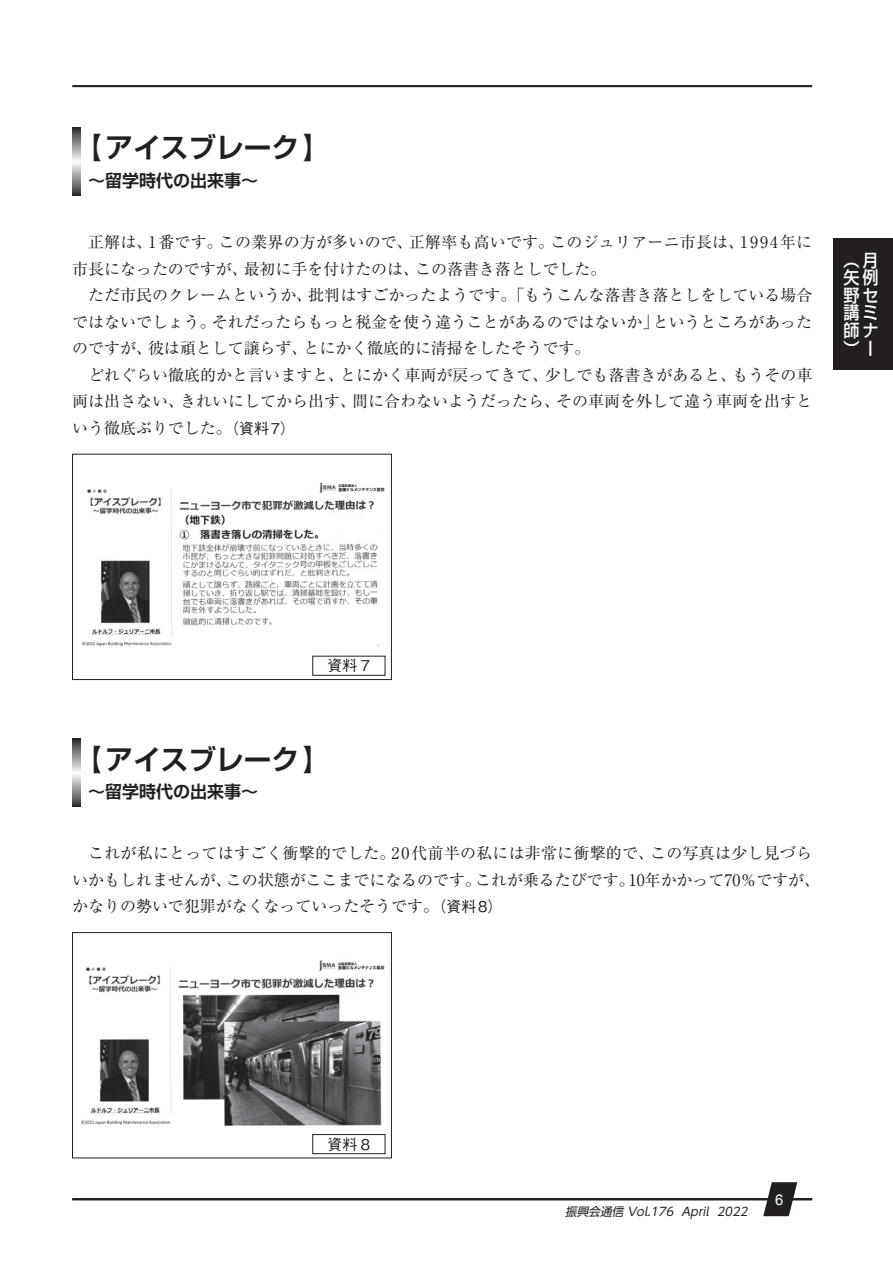
<style>
.page{position:relative;width:893px;height:1263px;background:#fff}
.page>*{position:absolute;margin:0;border:0;box-sizing:border-box;transform-origin:0 0}
.t1{font:700 27.6px "Shin Go Pro De";color:#231f20}
.t2{font:500 17.55px/17.5px "Shin Go Pr 6 N";color:#fff;text-align:justify;scale:.92 1}
.t3{font:700 16.95px "Shin Go Pro De";color:#231f20}
.t4{font:15.9px/26.5px "Ryumin Pr 6 N";letter-spacing:.005em;color:#231f20}
.t5{font:500 14.85px "Gothic BBB Pro";color:#231f20}
.t6{font:14.85px "Arial";color:#fff}
.t7{font:italic 11.7px "UD Shin Go Pr 6 N";color:#231f20}
.s1{font-family:"Gothic BBB Pro";font-weight:500;font-size:14.85px}
</style>
<div class="page">
<hr style="left:72px;top:85px;width:740px;height:2px;background:#231f20">
<hr style="left:72px;top:1198px;width:740px;height:2px;background:#231f20">
<svg style="left:763px;top:1182px;width:34px;height:34px"></svg>
<div style="left:833px;top:238px;width:60px;height:132px;background:#231f20"></div>
<svg style="left:72px;top:128px;width:9px;height:68px"></svg>
<img style="left:82px;top:482px;width:304px;height:194px">
<div style="left:72px;top:454px;width:320px;height:226px;border:1px solid #231f20"></div>
<div style="left:313px;top:656px;width:72px;height:19px;background:#fff"></div>
<svg style="left:72px;top:739px;width:9px;height:68px"></svg>
<img style="left:81px;top:960px;width:305px;height:195px">
<div style="left:72px;top:932px;width:320px;height:226px;border:1px solid #231f20"></div>
<div style="left:313px;top:1134px;width:72px;height:20px;background:#fff"></div>
<div style="left:313px;top:1134px;width:72px;height:20px;border:1px solid #231f20"></div>
<h1 class="t1" style="left:74px;top:125px;width:257px">【アイスブレーク】</h1>
<p class="t3" style="left:88px;top:167px;width:172px">～留学時代の出来事～</p>
<p class="t4" style="left:88px;top:228px;width:725px">正解は、1番です。この業界の方が多いので、正解率も高いです。このジュリアーニ市長は、1994年に</p>
<p class="t4" style="left:72px;top:254px;width:536px">市長になったのですが、最初に手を付けたのは、この落書き落としでした。</p>
<p class="t4" style="left:88px;top:281px;width:726px">ただ市民のクレームというか、批判はすごかったようです。「もうこんな落書き落としをしている場合</p>
<p class="t4" style="left:72px;top:308px;width:741px">ではないでしょう。それだったらもっと税金を使う違うことがあるのではないか」というところがあった</p>
<p class="t4" style="left:72px;top:334px;width:520px">のですが、彼は頑として譲らず、とにかく徹底的に清掃をしたそうです。</p>
<p class="t4" style="left:88px;top:361px;width:726px">どれぐらい徹底的かと言いますと、とにかく車両が戻ってきて、少しでも落書きがあると、もうその車</p>
<p class="t4" style="left:72px;top:387px;width:741px">両は出さない、きれいにしてから出す、間に合わないようだったら、その車両を外して違う車両を出すと</p>
<p class="t4" style="left:72px;top:414px;width:224px">いう徹底ぶりでした。<span class="s1">（資料7）</span></p>
<p class="t2" style="left:843px;top:250px;width:39px">（月矢例野セ講ミ師ナ）ー</p>
<p class="t5" style="left:327px;top:654px;width:44px">資料 7</p>
<h1 class="t1" style="left:74px;top:736px;width:257px">【アイスブレーク】</h1>
<p class="t3" style="left:88px;top:778px;width:172px">～留学時代の出来事～</p>
<p class="t4" style="left:72px;top:839px;width:749px;text-indent:16px">これが私にとってはすごく衝撃的でした。20代前半の私には非常に衝撃的で、この写真は少し見づらいかもしれませんが、この状態がここまでになるのです。これが乗るたびです。10年かかって70％ですが、かなりの勢いで犯罪がなくなっていったそうです。<span class="s1">（資料8）</span></p>
<p class="t5" style="left:327px;top:1132px;width:44px">資料 8</p>
<p class="t7" style="left:565px;top:1202px;width:187px">振興会通信 Vol.176 April 2022</p>
<p class="t6" style="left:775px;top:1189px;width:10px">6</p>
</div>
